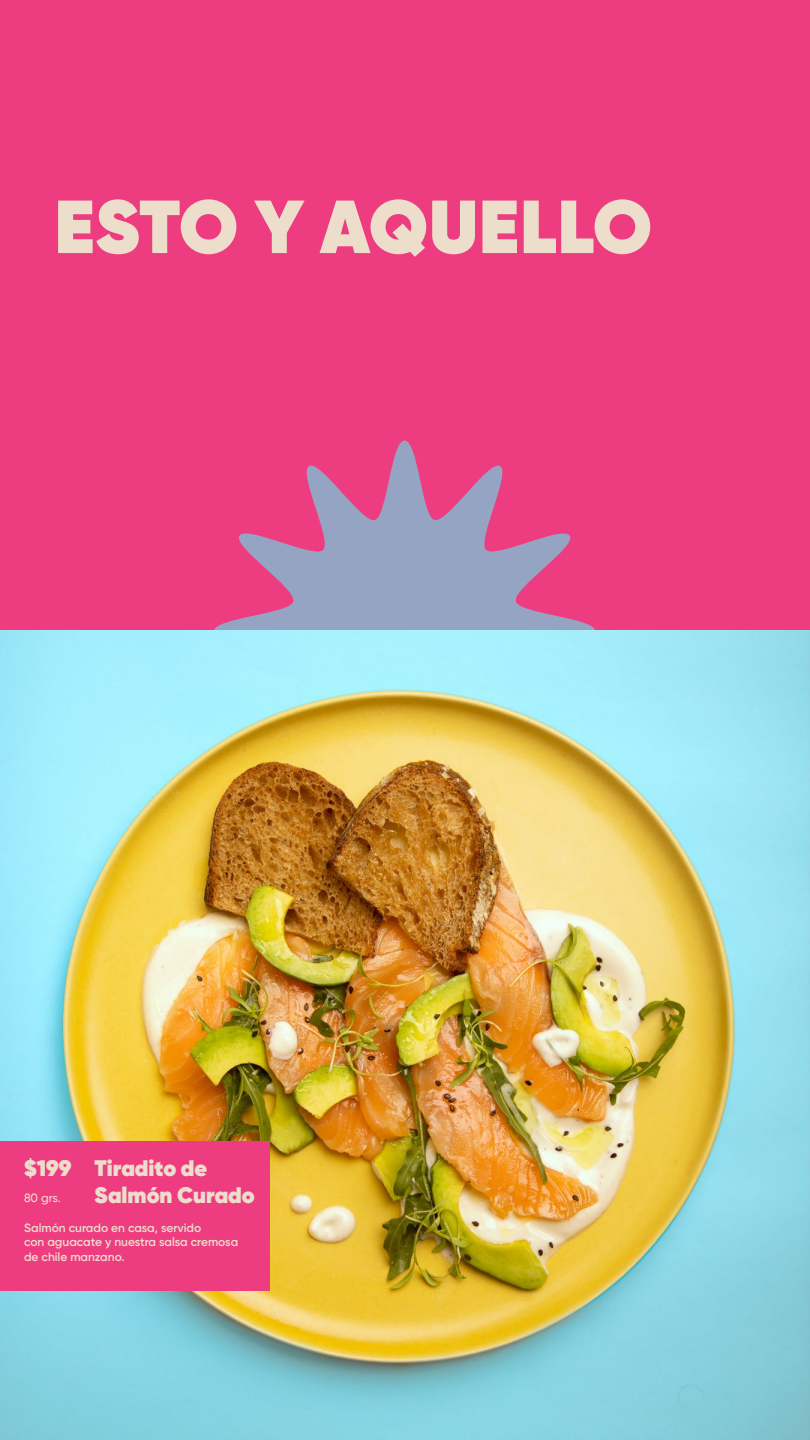
<style>
.page{position:relative;width:810px;height:1440px;background:#fff}
.page>*{position:absolute;margin:0;border:0;box-sizing:border-box;transform-origin:0 0}
.t1{font:800 75px "Gilroy";letter-spacing:.01em;color:#eddecc}
.t2{font:800 22.5px/27px "Gilroy";color:#eddecc}
.t3{font:600 12px/14.4px "Gilroy";color:#eddecc}
.t4{font:500 12px "Gilroy";color:#eddecc}
</style>
<div class="page">
<div style="left:0;top:0;width:810px;height:631px;background:#ed3d80"></div>
<svg style="left:214px;top:441px;width:381px;height:190px"></svg>
<img style="left:0;top:631px;width:810px;height:809px">
<div style="left:0;top:1141px;width:270px;height:150px;background:#ed3d80"></div>
<h1 class="t1" style="left:54px;top:179px;width:599px">ESTO Y AQUELLO</h1>
<h2 class="t2" style="left:24px;top:1155px;width:49px">$199</h2>
<p class="t4" style="left:24px;top:1191px;width:38px">80 grs.</p>
<p class="t3" style="left:24px;top:1220px;width:216px">Salmón curado en casa, servido<br>con aguacate y nuestra salsa cremosa de chile manzano.</p>
<h2 class="t2" style="left:94px;top:1155px;width:162px">Tiradito de<br>Salmón Curado</h2>
</div>
